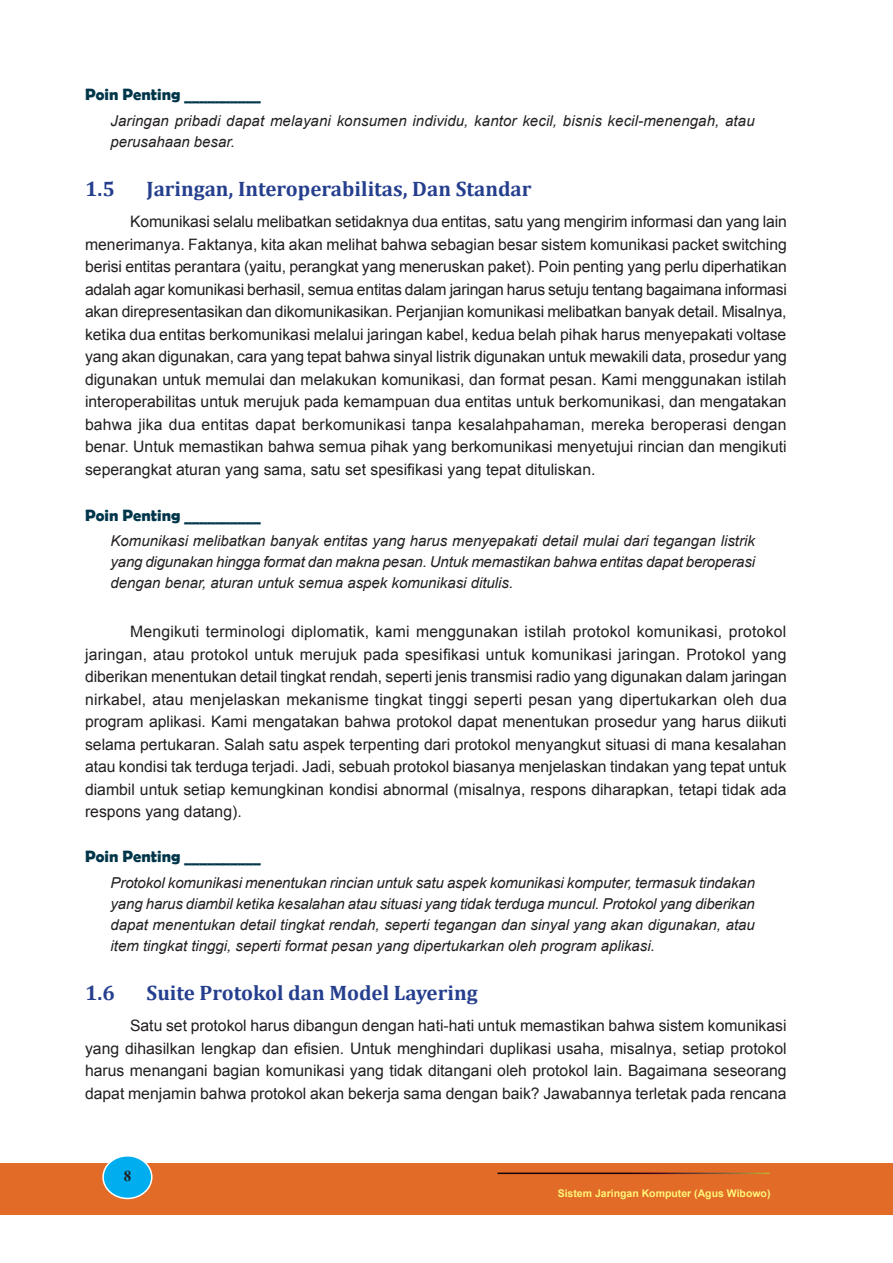
<style>
.page{position:relative;width:893px;height:1263px;background:#fff}
.page>*{position:absolute;margin:0;border:0;box-sizing:border-box;transform-origin:0 0}
.Sub_1{font:700 21px "Cambria";color:#253f8e}
.Sidebar_Kiri{font:700 16.5px "Berlin Sans FB Demi";color:#01364a}
.Alinea{font:15.75px/22.5px "Arial";color:#231f20;text-align:justify}
.Menjorok_A_Quote{font:italic 15px/21px "Arial";color:#231f20;text-align:justify}
.t1{font:700 15px "Times New Roman";color:#231f20}
.t2{font:700 10.5px "Arial";color:#fff57a}
</style>
<div class="page">
<div style="left:1px;top:1164px;width:892px;height:51px;background:#e16b27"></div>
<hr style="left:497px;top:1172px;width:273px;height:2px;background:#fff">
<div style="left:103px;top:1156px;width:49px;height:42px;background:#00aeef;border-radius:50%"></div>
<div style="left:102px;top:1155px;width:51px;height:44px;border:2px solid #fff;border-radius:50%"></div>
<p class="Sidebar_Kiri" style="left:85px;top:85px;width:177px">Poin Penting __________</p>
<p class="Menjorok_A_Quote" style="left:111px;top:110px;width:646px">Jaringan pribadi dapat melayani konsumen individu, kantor kecil, bisnis kecil-menengah, atau perusahaan besar.</p>
<p class="Sub_1" style="left:85px;top:174px;width:31px">1.5</p>
<p class="Sub_1" style="left:147px;top:174px;width:386px">Jaringan, Interoperabilitas, Dan Standar</p>
<p class="Alinea" style="left:85px;top:210px;width:703px;text-indent:45px">Komunikasi selalu melibatkan setidaknya dua entitas, satu yang mengirim informasi dan yang lain menerimanya. Faktanya, kita akan melihat bahwa sebagian besar sistem komunikasi packet switching berisi entitas perantara (yaitu, perangkat yang meneruskan paket). Poin penting yang perlu diperhatikan adalah agar komunikasi berhasil, semua entitas dalam jaringan harus setuju tentang bagaimana informasi akan direpresentasikan dan dikomunikasikan. Perjanjian komunikasi melibatkan banyak detail. Misalnya, ketika dua entitas berkomunikasi melalui jaringan kabel, kedua belah pihak harus menyepakati voltase yang akan digunakan, cara yang tepat bahwa sinyal listrik digunakan untuk mewakili data, prosedur yang digunakan untuk memulai dan melakukan komunikasi, dan format pesan. Kami menggunakan istilah interoperabilitas untuk merujuk pada kemampuan dua entitas untuk berkomunikasi, dan mengatakan bahwa jika dua entitas dapat berkomunikasi tanpa kesalahpahaman, mereka beroperasi dengan benar. Untuk memastikan bahwa semua pihak yang berkomunikasi menyetujui rincian dan mengikuti seperangkat aturan yang sama, satu set spesifikasi yang tepat dituliskan.</p>
<p class="Sidebar_Kiri" style="left:85px;top:506px;width:177px">Poin Penting __________</p>
<p class="Menjorok_A_Quote" style="left:111px;top:531px;width:646px">Komunikasi melibatkan banyak entitas yang harus menyepakati detail mulai dari tegangan listrik yang digunakan hingga format dan makna pesan. Untuk memastikan bahwa entitas dapat beroperasi dengan benar, aturan untuk semua aspek komunikasi ditulis.</p>
<p class="Alinea" style="left:85px;top:621px;width:703px;text-indent:45px">Mengikuti terminologi diplomatik, kami menggunakan istilah protokol komunikasi, protokol jaringan, atau protokol untuk merujuk pada spesifikasi untuk komunikasi jaringan. Protokol yang diberikan menentukan detail tingkat rendah, seperti jenis transmisi radio yang digunakan dalam jaringan nirkabel, atau menjelaskan mekanisme tingkat tinggi seperti pesan yang dipertukarkan oleh dua program aplikasi. Kami mengatakan bahwa protokol dapat menentukan prosedur yang harus diikuti selama pertukaran. Salah satu aspek terpenting dari protokol menyangkut situasi di mana kesalahan atau kondisi tak terduga terjadi. Jadi, sebuah protokol biasanya menjelaskan tindakan yang tepat untuk diambil untuk setiap kemungkinan kondisi abnormal (misalnya, respons diharapkan, tetapi tidak ada respons yang datang).</p>
<p class="Sidebar_Kiri" style="left:85px;top:847px;width:177px">Poin Penting __________</p>
<p class="Menjorok_A_Quote" style="left:111px;top:872px;width:646px">Protokol komunikasi menentukan rincian untuk satu aspek komunikasi komputer, termasuk tindakan yang harus diambil ketika kesalahan atau situasi yang tidak terduga muncul. Protokol yang diberikan dapat menentukan detail tingkat rendah, seperti tegangan dan sinyal yang akan digunakan, atau item tingkat tinggi, seperti format pesan yang dipertukarkan oleh program aplikasi.</p>
<p class="Sub_1" style="left:85px;top:978px;width:31px">1.6</p>
<p class="Sub_1" style="left:147px;top:978px;width:333px">Suite Protokol dan Model Layering</p>
<p class="Alinea" style="left:85px;top:1014px;width:703px;text-indent:45px">Satu set protokol harus dibangun dengan hati-hati untuk memastikan bahwa sistem komunikasi yang dihasilkan lengkap dan efisien. Untuk menghindari duplikasi usaha, misalnya, setiap protokol harus menangani bagian komunikasi yang tidak ditangani oleh protokol lain. Bagaimana seseorang dapat menjamin bahwa protokol akan bekerja sama dengan baik? Jawabannya terletak pada rencana</p>
<p class="t1" style="left:124px;top:1166px;width:9px">8</p>
<p class="t2" style="left:558px;top:1186px;width:214px">Sistem Jaringan Komputer (Agus Wibowo)</p>
</div>
